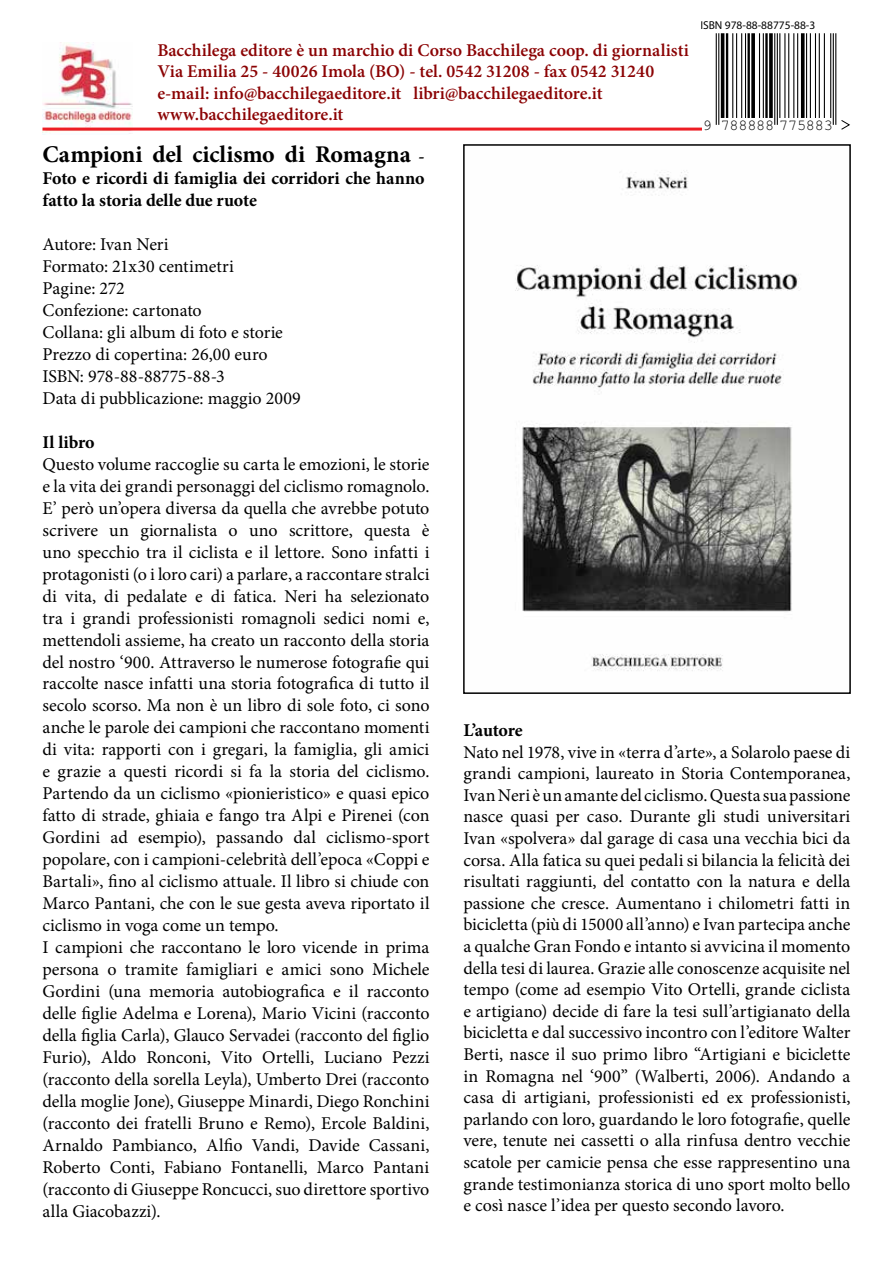
<style>
.page{position:relative;width:893px;height:1263px;background:#fff}
.page>*{position:absolute;margin:0;border:0;box-sizing:border-box;transform-origin:0 0}
.t1{font:700 24px "Minion Pro";letter-spacing:-.005em;color:#000}
.t2{font:18px/21.9px "Minion Pro";letter-spacing:-.005em;color:#000}
.t3{font:600 18px/21.6px "Minion Pro";color:#8b0304}
.t4{font:700 18px/21.9px "Minion Pro";letter-spacing:-.01em;color:#000}
.t5{font:15.3px "Helvetica";letter-spacing:-.015em;color:#000}
.t6{font:11.4px "Courier";color:#000}
.s1{font-size:18px}
</style>
<div class="page">
<img style="left:43px;top:43px;width:90px;height:92px">
<hr style="left:43px;top:128px;width:807px;height:3px;background:#ed1d24">
<img style="left:515px;top:170px;width:285px;height:501px">
<div style="left:463px;top:144px;width:388px;height:550px;border:2px solid #000"></div>
<svg style="left:702px;top:33px;width:138px;height:98px"></svg>
<hr style="left:716px;top:33px;width:1px;height:92px;background:#000">
<hr style="left:718px;top:33px;width:1px;height:92px;background:#000">
<hr style="left:721px;top:33px;width:3px;height:85px;background:#000">
<hr style="left:726px;top:33px;width:2px;height:85px;background:#000">
<hr style="left:732px;top:33px;width:1px;height:85px;background:#000">
<hr style="left:736px;top:33px;width:1px;height:85px;background:#000">
<hr style="left:741px;top:33px;width:1px;height:85px;background:#000">
<hr style="left:745px;top:33px;width:1px;height:85px;background:#000">
<hr style="left:747px;top:33px;width:3px;height:85px;background:#000">
<svg style="left:751px;top:33px;width:4px;height:85px"></svg>
<hr style="left:759px;top:33px;width:1px;height:85px;background:#000">
<hr style="left:763px;top:33px;width:1px;height:85px;background:#000">
<hr style="left:765px;top:33px;width:3px;height:85px;background:#000">
<svg style="left:769px;top:33px;width:4px;height:85px"></svg>
<hr style="left:774px;top:33px;width:1px;height:92px;background:#000">
<hr style="left:777px;top:33px;width:1px;height:92px;background:#000">
<hr style="left:779px;top:33px;width:1px;height:85px;background:#000">
<hr style="left:784px;top:33px;width:1px;height:85px;background:#000">
<hr style="left:788px;top:33px;width:1px;height:85px;background:#000">
<hr style="left:793px;top:33px;width:1px;height:85px;background:#000">
<hr style="left:797px;top:33px;width:1px;height:85px;background:#000">
<svg style="left:801px;top:33px;width:4px;height:85px"></svg>
<hr style="left:806px;top:33px;width:1px;height:85px;background:#000">
<hr style="left:810px;top:33px;width:1px;height:85px;background:#000">
<hr style="left:815px;top:33px;width:1px;height:85px;background:#000">
<hr style="left:819px;top:33px;width:1px;height:85px;background:#000">
<hr style="left:824px;top:33px;width:1px;height:85px;background:#000">
<hr style="left:830px;top:33px;width:1px;height:85px;background:#000">
<hr style="left:833px;top:33px;width:1px;height:92px;background:#000">
<hr style="left:835px;top:33px;width:1px;height:92px;background:#000">
<svg style="left:840px;top:120px;width:10px;height:11px"></svg>
<p class="t6" style="left:700px;top:19px;width:116px">ISBN 978-88-88775-88-3</p>
<p class="t3" style="left:157px;top:39px;width:533px">Bacchilega editore è un marchio di Corso Bacchilega coop. di giornalisti Via Emilia 25 - 40026 Imola (BO) - tel. 0542 31208 - fax 0542 31240 e-mail: info@bacchilegaeditore.it libri@bacchilegaeditore.it www.bacchilegaeditore.it</p>
<h1 class="t1" style="left:43px;top:138px;width:383px">Campioni del ciclismo di Romagna <span class="s1">-</span></h1>
<p class="t4" style="left:43px;top:167px;width:383px">Foto e ricordi di famiglia dei corridori che hanno fatto la storia delle due ruote</p>
<p class="t2" style="left:43px;top:234px;width:260px">Autore: Ivan Neri<br>Formato: 21x30 centimetri<br>Pagine: 272<br>Confezione: cartonato<br>Collana: gli album di foto e storie<br>Prezzo di copertina: 26,00 euro<br>ISBN: 978-88-88775-88-3<br>Data di pubblicazione: maggio 2009</p>
<p class="t4" style="left:43px;top:431px;width:54px">Il libro</p>
<p class="t2" style="left:43px;top:453px;width:389px">Questo volume raccoglie su carta le emozioni, le storie e la vita dei grandi personaggi del ciclismo romagnolo.<br>E’ però un’opera diversa da quella che avrebbe potuto scrivere un giornalista o uno scrittore, questa è uno specchio tra il ciclista e il lettore. Sono infatti i protagonisti (o i loro cari) a parlare, a raccontare stralci di vita, di pedalate e di fatica. Neri ha selezionato tra i grandi professionisti romagnoli sedici nomi e, mettendoli assieme, ha creato un racconto della storia del nostro ‘900. Attraverso le numerose fotografie qui raccolte nasce infatti una storia fotografica di tutto il secolo scorso. Ma non è un libro di sole foto, ci sono anche le parole dei campioni che raccontano momenti di vita: rapporti con i gregari, la famiglia, gli amici e grazie a questi ricordi si fa la storia del ciclismo.<br>Partendo da un ciclismo «pionieristico» e quasi epico fatto di strade, ghiaia e fango tra Alpi e Pirenei (con Gordini ad esempio), passando dal ciclismo-sport popolare, con i campioni-celebrità dell’epoca «Coppi e Bartali», fino al ciclismo attuale. Il libro si chiude con Marco Pantani, che con le sue gesta aveva riportato il ciclismo in voga come un tempo.<br>I campioni che raccontano le loro vicende in prima persona o tramite famigliari e amici sono Michele Gordini (una memoria autobiografica e il racconto delle figlie Adelma e Lorena), Mario Vicini (racconto della figlia Carla), Glauco Servadei (racconto del figlio Furio), Aldo Ronconi, Vito Ortelli, Luciano Pezzi (racconto della sorella Leyla), Umberto Drei (racconto della moglie Jone), Giuseppe Minardi, Diego Ronchini (racconto dei fratelli Bruno e Remo), Ercole Baldini, Arnaldo Pambianco, Alfio Vandi, Davide Cassani, Roberto Conti, Fabiano Fontanelli, Marco Pantani (racconto di Giuseppe Roncucci, suo direttore sportivo alla Giacobazzi).</p>
<p class="t5" style="left:703px;top:116px;width:131px">9 788888 775883</p>
<p class="t4" style="left:463px;top:719px;width:61px">L’autore</p>
<p class="t2" style="left:463px;top:741px;width:388px;text-align:justify">Nato nel 1978, vive in «terra d’arte», a Solarolo paese di grandi campioni, laureato in Storia Contemporanea, Ivan Neri è un amante del ciclismo. Questa sua passione nasce quasi per caso. Durante gli studi universitari Ivan «spolvera» dal garage di casa una vecchia bici da corsa. Alla fatica su quei pedali si bilancia la felicità dei risultati raggiunti, del contatto con la natura e della passione che cresce. Aumentano i chilometri fatti in bicicletta (più di 15000 all’anno) e Ivan partecipa anche a qualche Gran Fondo e intanto si avvicina il momento della tesi di laurea. Grazie alle conoscenze acquisite nel tempo (come ad esempio Vito Ortelli, grande ciclista e artigiano) decide di fare la tesi sull’artigianato della bicicletta e dal successivo incontro con l’editore Walter Berti, nasce il suo primo libro “Artigiani e biciclette in Romagna nel ‘900” (Walberti, 2006). Andando a casa di artigiani, professionisti ed ex professionisti, parlando con loro, guardando le loro fotografie, quelle vere, tenute nei cassetti o alla rinfusa dentro vecchie scatole per camicie pensa che esse rappresentino una grande testimonianza storica di uno sport molto bello e così nasce l’idea per questo secondo lavoro.</p>
</div>
